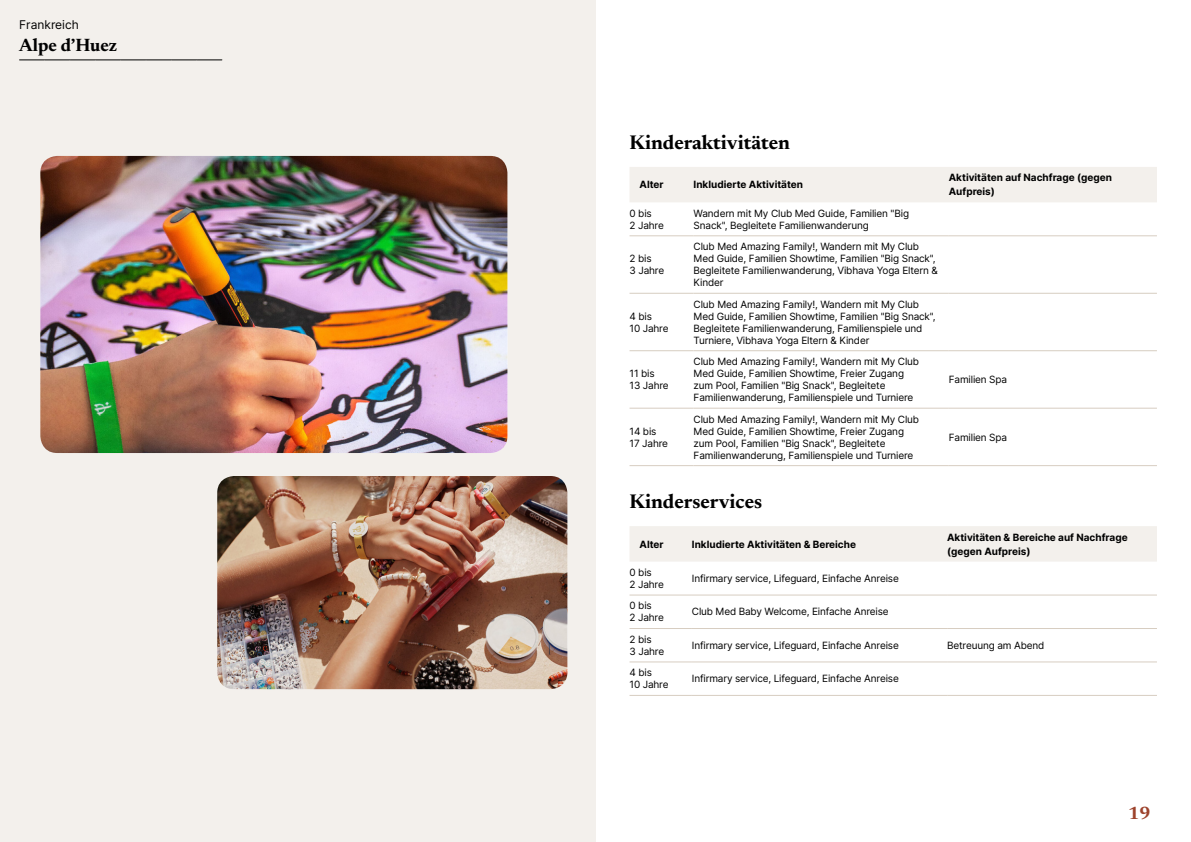
<style>
.page{position:relative;width:1191px;height:842px;background:#fff}
.page>*{position:absolute;margin:0;border:0;box-sizing:border-box;transform-origin:0 0}
.t1{font:700 20px "Newsreader 24 pt";color:#000}
.t2{font:700 18px "Newsreader 24 pt";color:#000}
.t3{font:700 18px "Newsreader 24 pt";color:#9d432c}
.t4{font:12px "Inter";color:#000}
.t5{font:10px/12px "Inter";letter-spacing:-.015em;color:#000}
.t6{font:700 10px/14px "Inter";color:#000}
</style>
<div class="page">
<div style="left:0;top:0;width:595px;height:842px;background:#f3f0ec"></div>
<img style="left:40px;top:156px;width:467px;height:297px">
<img style="left:217px;top:476px;width:350px;height:213px">
<svg style="left:20px;top:60px;width:202px;height:1px"></svg>
<div style="left:630px;top:167px;width:527px;height:35px;background:#f3f0ec"></div>
<hr style="left:629px;top:235px;width:64px;height:1px;background:#d7cdc1">
<hr style="left:693px;top:235px;width:255px;height:1px;background:#d7cdc1">
<hr style="left:948px;top:235px;width:209px;height:1px;background:#d7cdc1">
<hr style="left:629px;top:293px;width:64px;height:1px;background:#d7cdc1">
<hr style="left:693px;top:293px;width:255px;height:1px;background:#d7cdc1">
<hr style="left:948px;top:293px;width:209px;height:1px;background:#d7cdc1">
<hr style="left:629px;top:350px;width:64px;height:1px;background:#d7cdc1">
<hr style="left:693px;top:350px;width:255px;height:1px;background:#d7cdc1">
<hr style="left:948px;top:350px;width:209px;height:1px;background:#d7cdc1">
<hr style="left:629px;top:408px;width:64px;height:1px;background:#d7cdc1">
<hr style="left:693px;top:408px;width:255px;height:1px;background:#d7cdc1">
<hr style="left:948px;top:408px;width:209px;height:1px;background:#d7cdc1">
<hr style="left:629px;top:465px;width:64px;height:1px;background:#d7cdc1">
<hr style="left:693px;top:465px;width:255px;height:1px;background:#d7cdc1">
<hr style="left:948px;top:465px;width:209px;height:1px;background:#d7cdc1">
<div style="left:630px;top:526px;width:527px;height:36px;background:#f3f0ec"></div>
<hr style="left:629px;top:594px;width:63px;height:1px;background:#d7cdc1">
<hr style="left:692px;top:594px;width:255px;height:1px;background:#d7cdc1">
<hr style="left:947px;top:594px;width:210px;height:1px;background:#d7cdc1">
<hr style="left:629px;top:628px;width:63px;height:1px;background:#d7cdc1">
<hr style="left:692px;top:628px;width:255px;height:1px;background:#d7cdc1">
<hr style="left:947px;top:628px;width:210px;height:1px;background:#d7cdc1">
<hr style="left:629px;top:661px;width:63px;height:1px;background:#d7cdc1">
<hr style="left:692px;top:661px;width:255px;height:1px;background:#d7cdc1">
<hr style="left:947px;top:661px;width:210px;height:1px;background:#d7cdc1">
<hr style="left:629px;top:695px;width:63px;height:1px;background:#d7cdc1">
<hr style="left:692px;top:695px;width:255px;height:1px;background:#d7cdc1">
<hr style="left:947px;top:695px;width:210px;height:1px;background:#d7cdc1">
<p class="t4" style="left:19px;top:15px;width:61px">Frankreich</p>
<h2 class="t2" style="left:19px;top:32px;width:99px">Alpe d’Huez</h2>
<h1 class="t1" style="left:629px;top:128px;width:162px">Kinderaktivitäten</h1>
<p class="t6" style="left:639px;top:177px;width:26px">Alter</p>
<p class="t6" style="left:693px;top:177px;width:111px">Inkludierte Aktivitäten</p>
<p class="t6" style="left:948px;top:170px;width:165px">Aktivitäten auf Nachfrage (gegen<br>Aufpreis)</p>
<p class="t5" style="left:629px;top:207px;width:36px">0 bis<br>2 Jahre</p>
<p class="t5" style="left:693px;top:207px;width:217px">Wandern mit My Club Med Guide, Familien "Big<br>Snack", Begleitete Familienwanderung</p>
<p class="t5" style="left:629px;top:252px;width:36px">2 bis<br>3 Jahre</p>
<p class="t5" style="left:693px;top:240px;width:246px">Club Med Amazing Family!, Wandern mit My Club Med Guide, Familien Showtime, Familien "Big Snack", Begleitete Familienwanderung, Vibhava Yoga Eltern &amp; Kinder</p>
<p class="t5" style="left:629px;top:310px;width:41px">4 bis<br>10 Jahre</p>
<p class="t5" style="left:629px;top:367px;width:41px">11 bis<br>13 Jahre</p>
<p class="t5" style="left:693px;top:298px;width:244px">Club Med Amazing Family!, Wandern mit My Club Med Guide, Familien Showtime, Familien "Big Snack", Begleitete Familienwanderung, Familienspiele und Turniere, Vibhava Yoga Eltern &amp; Kinder</p>
<p class="t5" style="left:693px;top:355px;width:227px">Club Med Amazing Family!, Wandern mit My Club Med Guide, Familien Showtime, Freier Zugang zum Pool, Familien "Big Snack", Begleitete Familienwanderung, Familienspiele und Turniere</p>
<p class="t5" style="left:629px;top:425px;width:40px">14 bis<br>17 Jahre</p>
<p class="t5" style="left:693px;top:413px;width:227px">Club Med Amazing Family!, Wandern mit My Club Med Guide, Familien Showtime, Freier Zugang zum Pool, Familien "Big Snack", Begleitete Familienwanderung, Familienspiele und Turniere</p>
<p class="t5" style="left:948px;top:373px;width:60px">Familien Spa</p>
<p class="t5" style="left:948px;top:431px;width:60px">Familien Spa</p>
<h1 class="t1" style="left:629px;top:487px;width:134px">Kinderservices</h1>
<p class="t6" style="left:639px;top:537px;width:26px">Alter</p>
<p class="t6" style="left:692px;top:537px;width:166px">Inkludierte Aktivitäten &amp; Bereiche</p>
<p class="t6" style="left:947px;top:530px;width:182px">Aktivitäten &amp; Bereiche auf Nachfrage (gegen Aufpreis)</p>
<p class="t5" style="left:629px;top:566px;width:36px">0 bis<br>2 Jahre</p>
<p class="t5" style="left:692px;top:572px;width:208px">Infirmary service, Lifeguard, Einfache Anreise</p>
<p class="t5" style="left:629px;top:599px;width:36px">0 bis<br>2 Jahre</p>
<p class="t5" style="left:692px;top:605px;width:198px">Club Med Baby Welcome, Einfache Anreise</p>
<p class="t5" style="left:629px;top:633px;width:36px">2 bis<br>3 Jahre</p>
<p class="t5" style="left:692px;top:639px;width:208px">Infirmary service, Lifeguard, Einfache Anreise</p>
<p class="t5" style="left:947px;top:639px;width:99px">Betreuung am Abend</p>
<p class="t5" style="left:629px;top:666px;width:41px">4 bis<br>10 Jahre</p>
<p class="t5" style="left:692px;top:672px;width:208px">Infirmary service, Lifeguard, Einfache Anreise</p>
<h2 class="t3" style="left:1128px;top:800px;width:24px">19</h2>
</div>
